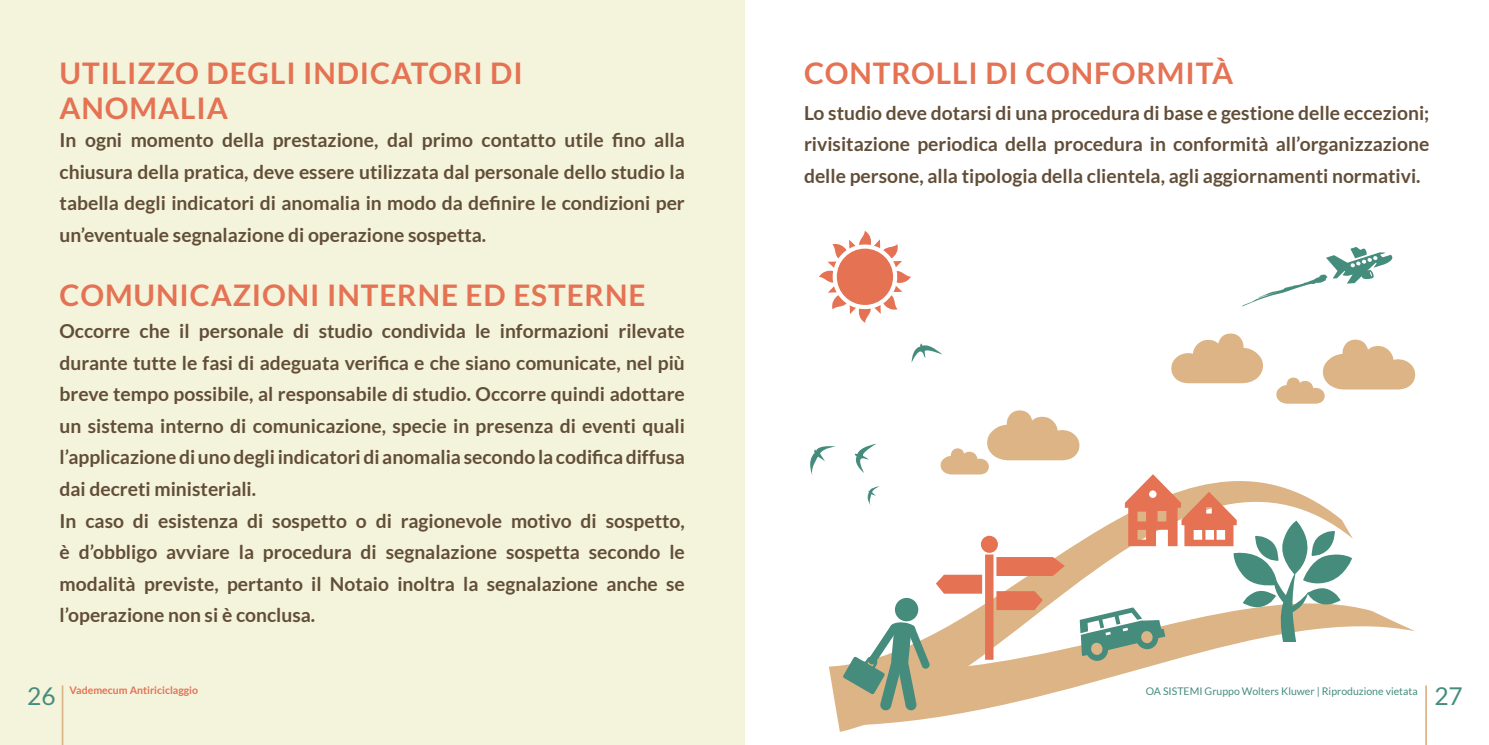
<style>
.page{position:relative;width:1489px;height:745px;background:#fff}
.page>*{position:absolute;margin:0;border:0;box-sizing:border-box;transform-origin:0 0}
.t1{font:700 29.75px/35px "Lato";letter-spacing:.03em;color:#e47253}
.t2{font:24.5px "Lato";color:#448d7d}
.t3{font:700 19.25px/31.5px "Lato";color:#624e38;text-align:justify}
.t4{font:10.5px "Lato";color:#448d7d}
.t5{font:700 10.5px "Lato";color:#e47253}
</style>
<div class="page">
<div style="left:0;top:0;width:744px;height:744px;background:#f4f3db"></div>
<hr style="left:62px;top:685px;width:1px;height:59px;background:#ddb688">
<svg style="left:842px;top:606px;width:572px;height:119px"></svg>
<svg style="left:819px;top:231px;width:91px;height:91px"></svg>
<svg style="left:1242px;top:247px;width:151px;height:59px"></svg>
<svg style="left:1171px;top:333px;width:91px;height:50px"></svg>
<hr style="left:1424px;top:685px;width:2px;height:59px;background:#ddb688">
<svg style="left:810px;top:446px;width:25px;height:29px"></svg>
<svg style="left:842px;top:410px;width:509px;height:300px"></svg>
<svg style="left:911px;top:343px;width:31px;height:19px"></svg>
<svg style="left:1276px;top:339px;width:138px;height:64px"></svg>
<h1 class="t1" style="left:60px;top:55px;width:464px">UTILIZZO DEGLI INDICATORI DI<br>ANOMALIA</h1>
<p class="t3" style="left:60px;top:124px;width:626px">In ogni momento della prestazione, dal primo contatto utile fino alla chiusura della pratica, deve essere utilizzata dal personale dello studio la tabella degli indicatori di anomalia in modo da definire le condizioni per un’eventuale segnalazione di operazione sospetta.</p>
<h1 class="t1" style="left:60px;top:277px;width:587px">COMUNICAZIONI INTERNE ED ESTERNE</h1>
<p class="t3" style="left:60px;top:315px;width:627px;text-align:left">Occorre che il personale di studio condivida le informazioni rilevate durante tutte le fasi di adeguata verifica e che siano comunicate, nel più breve tempo possibile, al responsabile di studio. Occorre quindi adottare un sistema interno di comunicazione, specie in presenza di eventi quali l’applicazione di uno degli indicatori di anomalia secondo la codifica diffusa dai decreti ministeriali.<br>In caso di esistenza di sospetto o di ragionevole motivo di sospetto, è d’obbligo avviare la procedura di segnalazione sospetta secondo le modalità previste, pertanto il Notaio inoltra la segnalazione anche se l’operazione non si è conclusa.</p>
<h1 class="t1" style="left:804px;top:55px;width:431px">CONTROLLI DI CONFORMITÀ</h1>
<p class="t3" style="left:804px;top:97px;width:626px">Lo studio deve dotarsi di una procedura di base e gestione delle eccezioni; rivisitazione periodica della procedura in conformità all’organizzazione delle persone, alla tipologia della clientela, agli aggiornamenti normativi.</p>
<p class="t2" style="left:27px;top:682px;width:30px">26</p>
<p class="t5" style="left:69px;top:683px;width:130px">Vademecum Antiriciclaggio</p>
<p class="t2" style="left:1434px;top:682px;width:30px">27</p>
<p class="t4" style="left:1145px;top:684px;width:273px">OA SISTEMI Gruppo Wolters Kluwer | Riproduzione vietata</p>
</div>
